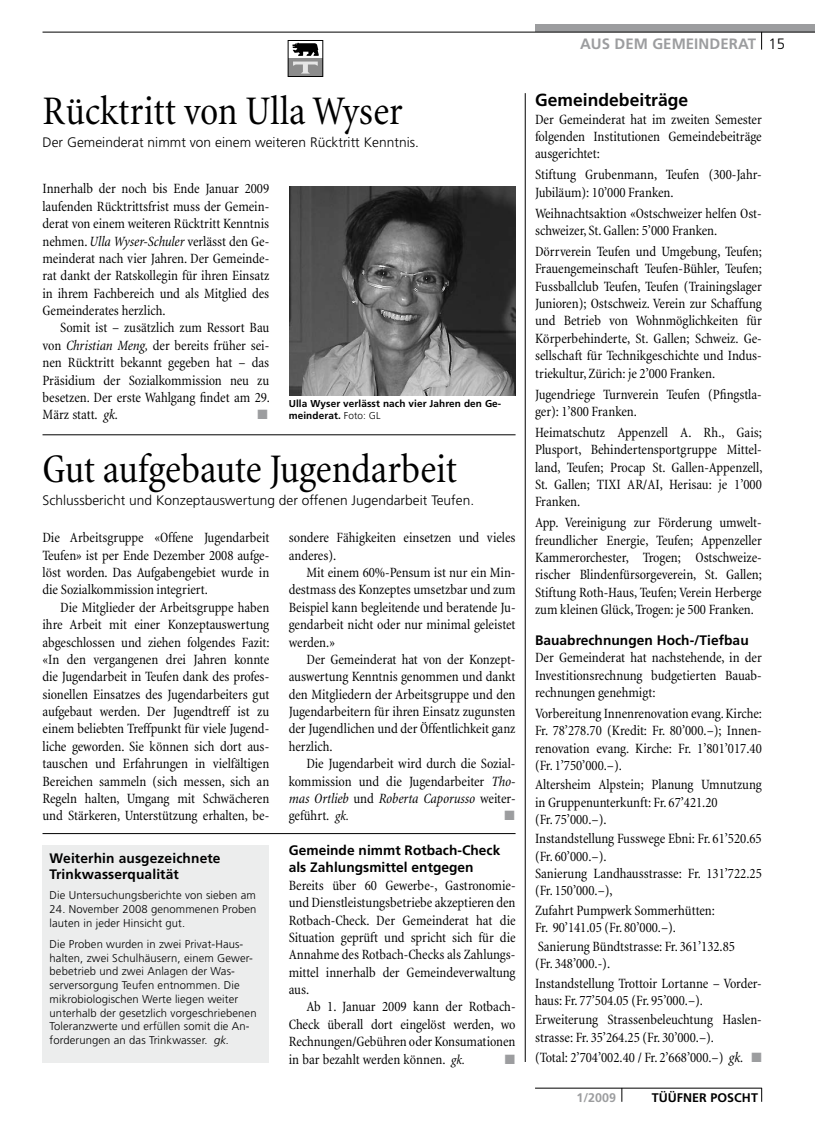
<style>
.page{position:relative;width:815px;height:1134px;background:#fff}
.page>*{position:absolute;margin:0;border:0;box-sizing:border-box;transform-origin:0 0}
.t1{font:condensed 41.25px "Minion";letter-spacing:-.005em;color:#000}
.t2{font:700 17.5px "Frutiger";color:#000}
.t3{font:700 15px "Frutiger";letter-spacing:.005em;color:#9c9d9f}
.t4{font:condensed 14.38px/17.4px "Minion";letter-spacing:-.005em;color:#000;text-align:justify}
.t5{font:700 13.75px/17.4px "Frutiger";color:#000}
.t6{font:300 13.75px "Frutiger";color:#000}
.t7{font:13.5px "Zapf Dingbats ITC";color:#9c9d9f}
.t8{font:700 12.5px "Frutiger";letter-spacing:.005em;color:#000}
.t9{font:700 12.5px "Frutiger";color:#9c9d9f}
.t10{font:300 11.25px/13.8px "Frutiger";letter-spacing:.01em;color:#000}
.t11{font:700 10px/12.5px "Frutiger";letter-spacing:.01em;color:#000}
.s1{font-style:italic}
.s2{font-weight:300}
.s3{font-style:italic;font-size:13.5px}
.s4{font-weight:300;color:#000}
.s5{color:#9c9d9f}
</style>
<div class="page">
<div style="left:535px;top:25px;width:280px;height:7px;background:#9c9d9f"></div>
<hr style="left:43px;top:32px;width:772px;height:1px;background:#000">
<svg style="left:761px;top:33px;width:1px;height:17px"></svg>
<hr style="left:535px;top:1088px;width:227px;height:1px;background:#000">
<svg style="left:761px;top:1088px;width:1px;height:14px"></svg>
<svg style="left:622px;top:1088px;width:1px;height:14px"></svg>
<hr style="left:43px;top:435px;width:473px;height:1px;background:#000">
<div style="left:43px;top:845px;width:226px;height:218px;background:#eceded"></div>
<hr style="left:43px;top:833px;width:473px;height:1px;background:#000">
<hr style="left:525px;top:93px;width:1px;height:969px;background:#000">
<div style="left:288px;top:40px;width:35px;height:36px;background:#8c8c8c"></div>
<div style="left:288px;top:40px;width:35px;height:18px;background:#fff"></div>
<svg style="left:293px;top:62px;width:25px;height:12px"></svg>
<svg style="left:292px;top:43px;width:27px;height:13px"></svg>
<div style="left:288px;top:40px;width:35px;height:37px;border:1px solid #000"></div>
<img style="left:289px;top:187px;width:226px;height:208px">
<h1 class="t1" style="left:43px;top:90px;width:362px">Rücktritt von Ulla Wyser</h1>
<p class="t6" style="left:43px;top:135px;width:378px">Der Gemeinderat nimmt von einem weiteren Rücktritt Kenntnis.</p>
<p class="t4" style="left:43px;top:180px;width:228px">Innerhalb der noch bis Ende Januar 2009 laufenden Rücktrittsfrist muss der Gemein&shy;derat von einem weiteren Rücktritt Kenntnis nehmen. <span class="s1">Ulla Wyser-Schuler</span> verlässt den Ge&shy;meinderat nach vier Jahren. Der Gemeinde&shy;rat dankt der Ratskollegin für ihren Einsatz in ihrem Fachbereich und als Mitglied des Gemeinderates herzlich.</p>
<p class="t4" style="left:43px;top:320px;width:229px;text-indent:18px">Somit ist – zusätzlich zum Ressort Bau von <span class="s1">Christian Meng,</span> der bereits früher sei&shy;nen Rücktritt bekannt gegeben hat – das Präsidium der Sozialkommission neu zu besetzen. Der erste Wahlgang findet am 29.<br>März statt. <span class="s1">gk.</span></p>
<p class="t11" style="left:289px;top:397px;width:214px">Ulla Wyser verlässt nach vier Jahren den Ge&shy;meinderat. <span class="s2">Foto: GL</span></p>
<p class="t7" style="left:258px;top:408px;width:12px">■</p>
<h1 class="t1" style="left:43px;top:447px;width:416px">Gut aufgebaute Jugendarbeit</h1>
<p class="t6" style="left:43px;top:492px;width:433px">Schlussbericht und Konzeptauswertung der offenen Jugendarbeit Teufen.</p>
<p class="t4" style="left:43px;top:529px;width:228px">Die Arbeitsgruppe «Offene Jugendarbeit Teufen» ist per Ende Dezember 2008 aufge&shy;löst worden. Das Aufgabengebiet wurde in die Sozialkommission integriert.</p>
<p class="t4" style="left:43px;top:599px;width:229px;text-indent:18px">Die Mitglieder der Arbeitsgruppe haben ihre Arbeit mit einer Konzeptauswertung abgeschlossen und ziehen folgendes Fazit: «In den vergangenen drei Jahren konnte die Jugendarbeit in Teufen dank des profes&shy;sionellen Einsatzes des Jugendarbeiters gut aufgebaut werden. Der Jugendtreff ist zu einem beliebten Treffpunkt für viele Jugend&shy;liche geworden. Sie können sich dort aus&shy;tauschen und Erfahrungen in vielfältigen Bereichen sammeln (sich messen, sich an Regeln halten, Umgang mit Schwächeren und Stärkeren, Unterstützung erhalten, be-</p>
<p class="t4" style="left:289px;top:529px;width:228px">sondere Fähigkeiten einsetzen und vieles anderes).</p>
<p class="t4" style="left:289px;top:564px;width:228px;text-indent:18px">Mit einem 60%-Pensum ist nur ein Min&shy;destmass des Konzeptes umsetzbar und zum Beispiel kann begleitende und beratende Ju&shy;gendarbeit nicht oder nur minimal geleistet werden.»</p>
<p class="t4" style="left:289px;top:651px;width:228px;text-indent:18px">Der Gemeinderat hat von der Konzept&shy;auswertung Kenntnis genommen und dankt den Mitgliedern der Arbeitsgruppe und den Jugendarbeitern für ihren Einsatz zugunsten der Jugendlichen und der Öffentlichkeit ganz herzlich.</p>
<p class="t4" style="left:289px;top:755px;width:228px;text-indent:18px">Die Jugendarbeit wird durch die Sozial&shy;kommission und die Jugendarbeiter <span class="s1">Tho&shy;mas Ortlieb</span> und <span class="s1">Roberta Caporusso</span> weiter&shy;geführt. <span class="s3">gk.</span></p>
<p class="t7" style="left:504px;top:809px;width:12px">■</p>
<p class="t5" style="left:50px;top:850px;width:173px;line-height:15.6px">Weiterhin ausgezeichnete<br>Trinkwasserqualität</p>
<p class="t10" style="left:50px;top:889px;width:208px">Die Untersuchungsberichte von sieben am</p>
<p class="t10" style="left:50px;top:903px;width:208px">24. November 2008 genommenen Proben lauten in jeder Hinsicht gut.</p>
<p class="t10" style="left:50px;top:937px;width:209px">Die Proben wurden in zwei Privat-Haus&shy;halten, zwei Schulhäusern, einem Gewer&shy;bebetrieb und zwei Anlagen der Was&shy;serversorgung Teufen entnommen. Die mikrobiologischen Werte liegen weiter unterhalb der gesetzlich vorgeschriebenen Toleranzwerte und erfüllen somit die An&shy;forderungen an das Trinkwasser. <span class="s1">gk.</span></p>
<p class="t5" style="left:289px;top:841px;width:213px">Gemeinde nimmt Rotbach-Check als Zahlungsmittel entgegen</p>
<p class="t4" style="left:289px;top:877px;width:228px">Bereits über 60 Gewerbe-, Gastronomie&shy;und Dienstleistungsbetriebe akzeptieren den Rotbach-Check. Der Gemeinderat hat die Situation geprüft und spricht sich für die Annahme des Rotbach-Checks als Zahlungs&shy;mittel innerhalb der Gemeindeverwaltung aus.</p>
<p class="t4" style="left:289px;top:998px;width:228px;text-indent:18px">Ab 1. Januar 2009 kann der Rotbach-Check überall dort eingelöst werden, wo Rechnungen/Gebühren oder Konsumationen in bar bezahlt werden können. <span class="s3">gk.</span></p>
<p class="t7" style="left:505px;top:1052px;width:12px">■</p>
<p class="t3" style="left:580px;top:35px;width:207px">AUS DEM GEMEINDERAT <span class="s4">15</span></p>
<p class="t2" style="left:535px;top:90px;width:155px">Gemeindebeiträge</p>
<p class="t4" style="left:535px;top:111px;width:228px">Der Gemeinderat hat im zweiten Semester folgenden Institutionen Gemeindebeiträge ausgerichtet:</p>
<p class="t4" style="left:535px;top:166px;width:228px">Stiftung Grubenmann, Teufen (300-Jahr-<br>Jubiläum): 10’000 Franken.</p>
<p class="t4" style="left:535px;top:205px;width:228px">Weihnachtsaktion «Ostschweizer helfen Ost&shy;schweizer, St. Gallen: 5’000 Franken.</p>
<p class="t4" style="left:535px;top:243px;width:228px">Dörrverein Teufen und Umgebung, Teufen; Frauengemeinschaft Teufen-Bühler, Teufen; Fussballclub Teufen, Teufen (Trainingslager Junioren); Ostschweiz. Verein zur Schaffung und Betrieb von Wohnmöglichkeiten für Körperbehinderte, St. Gallen; Schweiz. Ge&shy;sellschaft für Technikgeschichte und Indus&shy;triekultur, Zürich: je 2’000 Franken.</p>
<p class="t4" style="left:535px;top:386px;width:228px">Jugendriege Turnverein Teufen (Pfingstla&shy;ger): 1’800 Franken.</p>
<p class="t4" style="left:535px;top:424px;width:229px">Heimatschutz Appenzell A. Rh., Gais; Plusport, Behindertensportgruppe Mittel&shy;land, Teufen; Procap St. Gallen-Appenzell, St. Gallen; TIXI AR/AI, Herisau: je 1’000<br>Franken.</p>
<p class="t4" style="left:535px;top:514px;width:228px">App. Vereinigung zur Förderung umwelt&shy;freundlicher Energie, Teufen; Appenzeller Kammerorchester, Trogen; Ostschweize&shy;rischer Blindenfürsorgeverein, St. Gallen; Stiftung Roth-Haus, Teufen; Verein Herberge zum kleinen Glück, Trogen: je 500 Franken.</p>
<p class="t5" style="left:535px;top:631px;width:215px">Bauabrechnungen Hoch-/Tiefbau</p>
<p class="t4" style="left:535px;top:649px;width:228px">Der Gemeinderat hat nachstehende, in der Investitionsrechnung budgetierten Bauab&shy;rechnungen genehmigt:</p>
<p class="t4" style="left:535px;top:705px;width:228px">Vorbereitung Innenrenovation evang. Kirche:<br>Fr. 78’278.70 (Kredit: Fr. 80’000.–); Innen&shy;renovation evang. Kirche: Fr. 1’801’017.40 (Fr. 1’750’000.–).</p>
<p class="t4" style="left:535px;top:776px;width:228px;text-align:left">Altersheim Alpstein; Planung Umnutzung in Gruppenunterkunft: Fr. 67’421.20<br>(Fr. 75’000.–).</p>
<p class="t4" style="left:535px;top:830px;width:228px;text-align:left">Instandstellung Fusswege Ebni: Fr. 61’520.65 (Fr. 60’000.–).<br>Sanierung Landhausstrasse: Fr. 131’722.25 (Fr. 150’000.–),</p>
<p class="t4" style="left:535px;top:902px;width:181px">Zufahrt Pumpwerk Sommerhütten:<br>Fr. 90’141.05 (Fr. 80’000.–).</p>
<p class="t4" style="left:535px;top:938px;width:201px">Sanierung Bündtstrasse: Fr. 361’132.85 (Fr. 348’000.-).</p>
<p class="t4" style="left:535px;top:975px;width:228px">Instandstellung Trottoir Lortanne – Vorder&shy;haus: Fr. 77’504.05 (Fr. 95’000.–).</p>
<p class="t4" style="left:535px;top:1011px;width:228px">Erweiterung Strassenbeleuchtung Haslen&shy;strasse: Fr. 35’264.25 (Fr. 30’000.–).</p>
<p class="t4" style="left:535px;top:1049px;width:228px">(Total: 2’704’002.40 / Fr. 2’668’000.–) <span class="s1">gk.</span> <span class="s5">■</span></p>
<p class="t9" style="left:576px;top:1090px;width:41px">1/2009</p>
<p class="t8" style="left:652px;top:1090px;width:108px">TÜÜFNER POSCHT</p>
</div>
